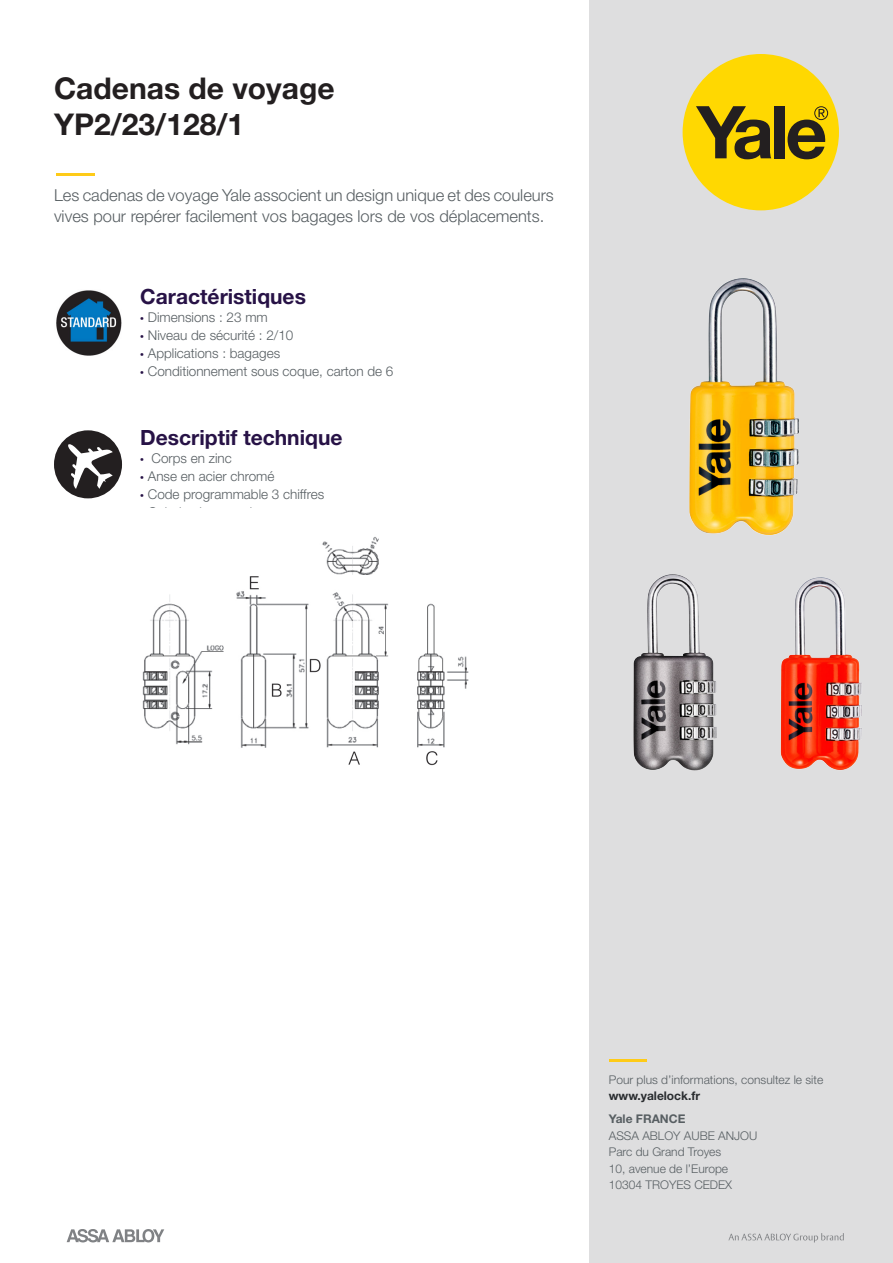
<style>
.page{position:relative;width:893px;height:1263px;background:#fff}
.page>*{position:absolute;margin:0;border:0;box-sizing:border-box;transform-origin:0 0}
.t1{font:700 30px "Helvetica Neue LT Std";color:#231f20}
.t2{font:700 21px "Helvetica Neue LT Std";color:#271246}
.t3{font:300 16.5px/21px "Helvetica Neue";color:#575e62}
.t4{font:300 13.5px "Helvetica Neue";color:#575e62}
.t5{font:300 12px/16.5px "Helvetica Neue";color:#575e62}
.t6{font:700 12px "Helvetica Neue";color:#292c2f}
.t7{font:700 12px "Helvetica Neue";color:#575e62}
.s1{font-family:"Myriad Pro";font-weight:400;color:#271246}
</style>
<div class="page">
<div style="left:589px;top:0;width:304px;height:1263px;background:#dededf"></div>
<hr style="left:609px;top:1059px;width:37px;height:3px;background:#fecb18">
<div style="left:683px;top:54px;width:156px;height:156px;background:#ffd801;border-radius:50%"></div>
<svg style="left:696px;top:106px;width:75px;height:53px"></svg>
<div style="left:774px;top:106px;width:11px;height:52px;background:#231f20"></div>
<svg style="left:787px;top:106px;width:41px;height:53px"></svg>
<svg style="left:67px;top:1229px;width:97px;height:13px"></svg>
<svg style="left:728px;top:1233px;width:116px;height:9px"></svg>
<hr style="left:57px;top:173px;width:38px;height:2px;background:#fecb18">
<div style="left:54px;top:430px;width:68px;height:68px;background:#231f20;border-radius:50%"></div>
<svg style="left:68px;top:444px;width:45px;height:45px"></svg>
<img style="left:689px;top:278px;width:110px;height:257px">
<img style="left:633px;top:574px;width:84px;height:197px">
<img style="left:56px;top:290px;width:66px;height:66px">
<img style="left:142px;top:537px;width:327px;height:229px">
<img style="left:780px;top:577px;width:82px;height:193px">
<p class="t1" style="left:54px;top:69px;width:282px">Cadenas de voyage</p>
<p class="t1" style="left:54px;top:105px;width:192px">YP2/23/128/1</p>
<p class="t3" style="left:54px;top:184px;width:501px">Les cadenas de voyage Yale associent un design unique et des couleurs vives pour repérer facilement vos bagages lors de vos déplacements.</p>
<p class="t2" style="left:140px;top:284px;width:167px">Caractéristiques</p>
<p class="t4" style="left:140px;top:309px;width:129px"><span class="s1">•</span> Dimensions : 23 mm</p>
<p class="t4" style="left:140px;top:327px;width:155px"><span class="s1">•</span> Niveau de sécurité : 2/10</p>
<p class="t4" style="left:140px;top:345px;width:141px"><span class="s1">•</span> Applications : bagages</p>
<p class="t4" style="left:140px;top:363px;width:255px"><span class="s1">•</span> Conditionnement sous coque, carton de 6</p>
<p class="t2" style="left:140px;top:425px;width:204px">Descriptif technique</p>
<p class="t4" style="left:140px;top:450px;width:93px"><span class="s1">•</span> Corps en zinc</p>
<p class="t4" style="left:140px;top:468px;width:136px"><span class="s1">•</span> Anse en acier chromé</p>
<p class="t4" style="left:140px;top:486px;width:185px"><span class="s1">•</span> Code programmable 3 chiffres</p>
<p class="t5" style="left:609px;top:1071px;width:216px">Pour plus d’informations, consultez le site</p>
<p class="t6" style="left:609px;top:1088px;width:93px">www.yalelock.fr</p>
<p class="t7" style="left:609px;top:1111px;width:78px">Yale FRANCE</p>
<p class="t5" style="left:609px;top:1127px;width:150px">ASSA ABLOY AUBE ANJOU<br>Parc du Grand Troyes</p>
<p class="t5" style="left:609px;top:1160px;width:121px">10, avenue de l’Europe</p>
<p class="t5" style="left:609px;top:1176px;width:125px">10304 TROYES CEDEX</p>
</div>
